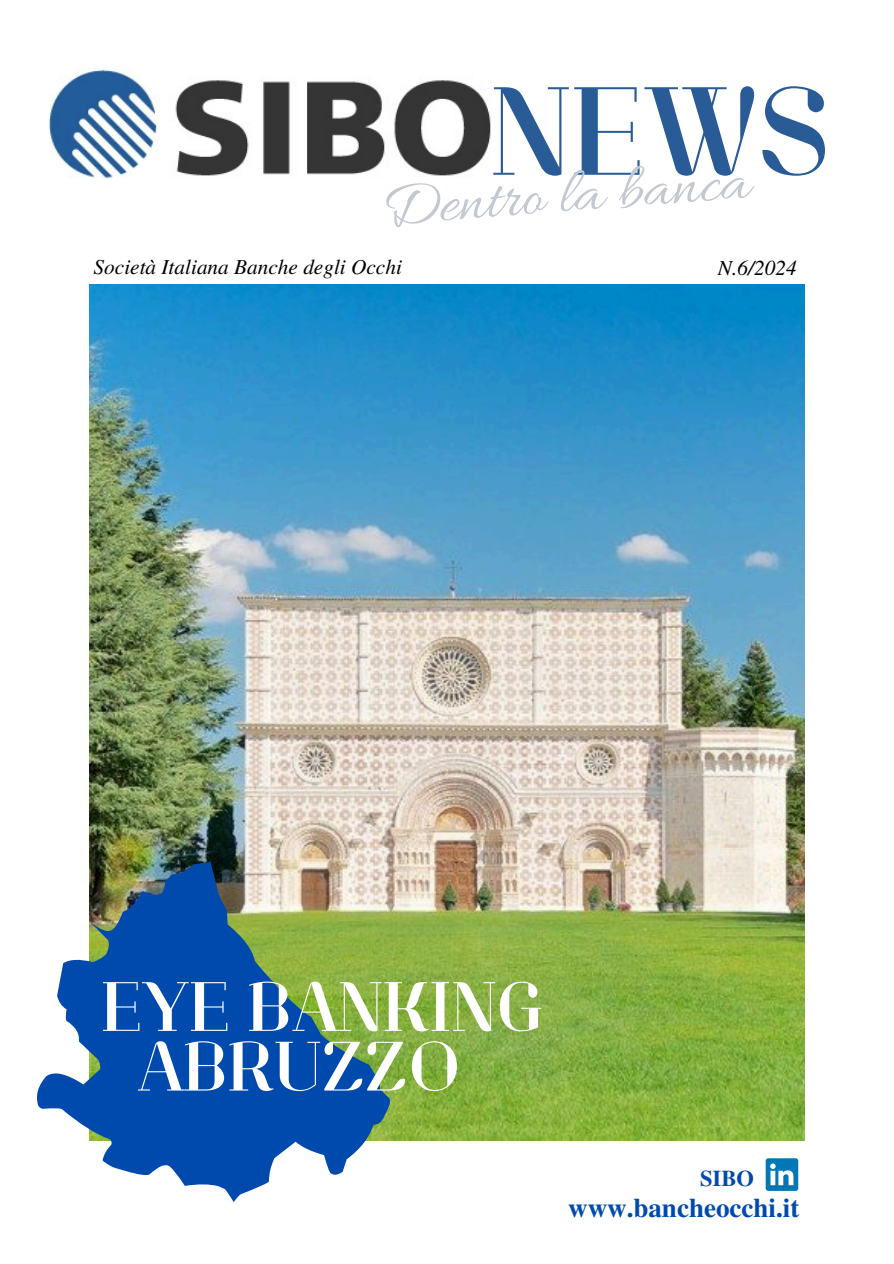
<style>
.page{position:relative;width:894px;height:1264px;background:#fff}
.page>*{position:absolute;margin:0;border:0;box-sizing:border-box;transform-origin:0 0}
.t1{font:134.7px "Lynx TH Serif";color:#295c97}
.t2{font:75px/59.7px "Lynx TH Serif";color:#fff}
.t3{font:65.25px "Allura";color:#c2c9d0}
.t4{font:700 27px "Te X Gyre Termes";color:#004aad}
.t5{font:700 22.5px "Te X Gyre Termes";color:#004aad}
.t6{font:italic 21.3px "Te X Gyre Termes";color:#000}
</style>
<div class="page">
<img style="left:89px;top:284px;width:715px;height:856px">
<img style="left:50px;top:69px;width:441px;height:109px">
<svg style="left:765px;top:1158px;width:33px;height:32px"></svg>
<svg style="left:37px;top:861px;width:353px;height:340px;fill:#004aad"></svg>
<h6 class="t1" style="left:490px;top:71px;width:341px">NEWS</h6>
<h2 class="t3" style="left:379px;top:171px;width:370px;rotate:-4deg">Dentro la banca</h2>
<h3 class="t6" style="left:94px;top:251px;width:310px">Società Italiana Banche degli Occhi</h3>
<p class="t6" style="left:717px;top:252px;width:80px">N.6/2024</p>
<p class="t2" style="left:137px;top:989px;width:407px;text-indent:-36px">EYE BANKING<br>ABRUZZO</p>
<h1 class="t5" style="left:700px;top:1160px;width:55px">SIBO</h1>
<p class="t4" style="left:568px;top:1186px;width:232px">www.bancheocchi.it</p>
</div>
